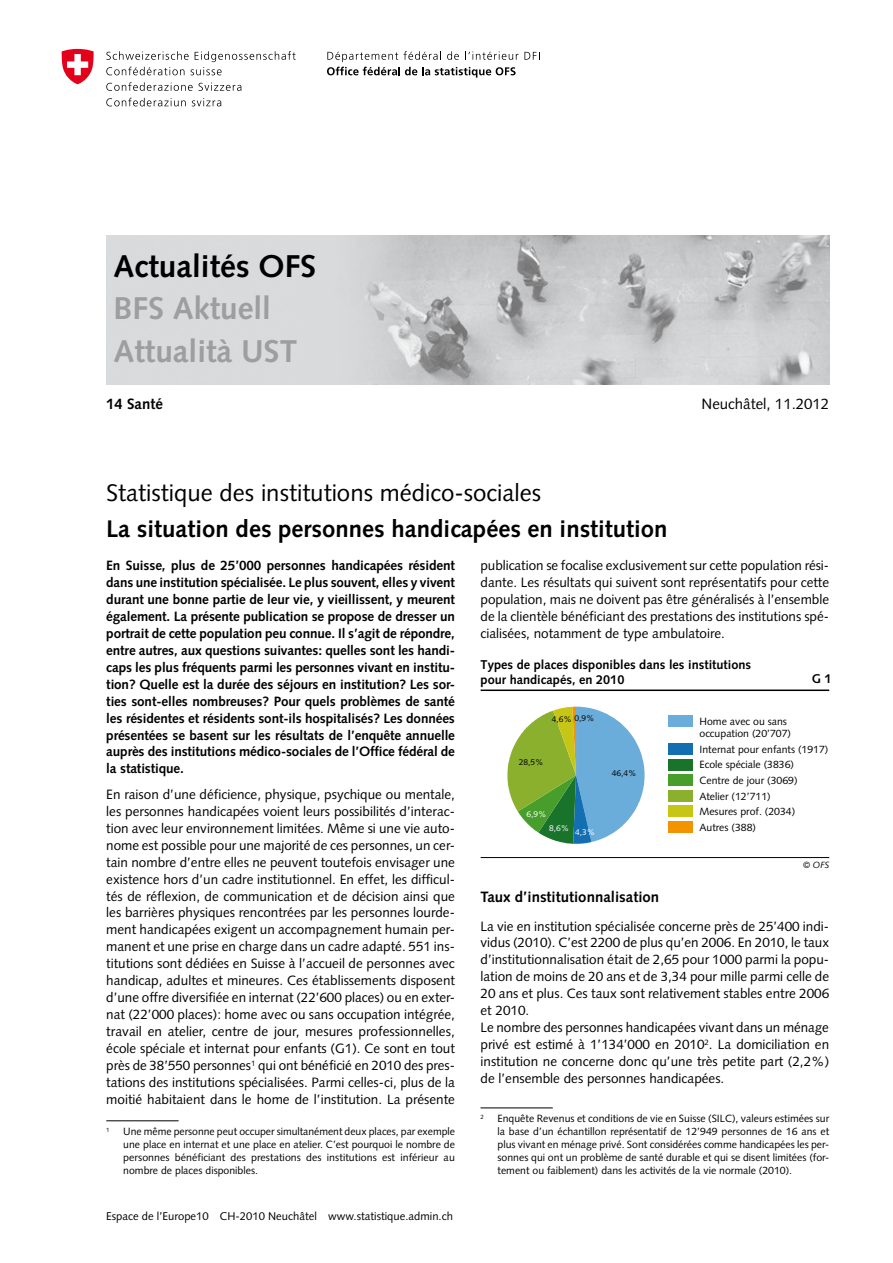
<style>
.page{position:relative;width:893px;height:1263px;background:#fff}
.page>*{position:absolute;margin:0;border:0;box-sizing:border-box;transform-origin:0 0}
.t1{font:700 31.5px/42.8px "Syntax LT Std";color:#9c9e9f}
.t2{font:700 31.5px "Syntax LT Std";color:#000}
.t3{font:700 24px "Syntax LT Std";color:#000}
.t4{font:24px "Syntax LT Std";color:#000}
.t5{font:700 15px "Syntax LT Std";color:#000}
.t6{font:15px "Syntax LT Std";color:#000}
.t7{font:13.5px/17px "Syntax LT Std";color:#000;text-align:justify}
.t8{font:700 13.5px/17px "Syntax LT Std";letter-spacing:-.01em;color:#000;text-align:justify}
.t9{font:700 12.75px/14.7px "Syntax LT Std";color:#000}
.t10{font:11.25px "Syntax LT Std";color:#000}
.t11{font:10.5px/12.9px "Syntax LT Std";color:#000;text-align:justify}
.t12{font:italic 9px "Syntax LT Std";color:#000}
.t13{font:8.4px "Syntax LT Std";color:#000}
.t14{font:8.4px "Syntax LT Std";color:#fff}
.t15{font:6.15px "Syntax LT Std";color:#000}
</style>
<div class="page">
<img style="left:106px;top:235px;width:723px;height:149px">
<svg style="left:524px;top:52px;width:16px;height:8px"></svg>
<svg style="left:327px;top:51px;width:191px;height:27px"></svg>
<svg style="left:106px;top:51px;width:190px;height:24px"></svg>
<svg style="left:106px;top:82px;width:87px;height:9px"></svg>
<svg style="left:199px;top:83px;width:42px;height:8px"></svg>
<svg style="left:106px;top:98px;width:80px;height:8px"></svg>
<svg style="left:192px;top:98px;width:29px;height:8px"></svg>
<svg style="left:61px;top:49px;width:33px;height:35px"></svg>
<hr style="left:106px;top:1120px;width:73px;height:1px;background:#000">
<hr style="left:480px;top:1107px;width:73px;height:1px;background:#000">
<hr style="left:481px;top:689px;width:348px;height:2px;background:#000">
<hr style="left:481px;top:857px;width:348px;height:1px;background:#000">
<svg style="left:507px;top:707px;width:138px;height:137px"></svg>
<div style="left:668px;top:715px;width:25px;height:11px;background:#6aacda"></div>
<div style="left:668px;top:743px;width:25px;height:12px;background:#146fb2"></div>
<div style="left:668px;top:759px;width:25px;height:11px;background:#19732b"></div>
<div style="left:668px;top:774px;width:25px;height:12px;background:#479e2b"></div>
<div style="left:668px;top:790px;width:25px;height:11px;background:#8ab02e"></div>
<div style="left:668px;top:806px;width:25px;height:11px;background:#c7c617"></div>
<div style="left:668px;top:821px;width:25px;height:11px;background:#f29400"></div>
<h1 class="t2" style="left:113px;top:248px;width:204px">Actualités OFS</h1>
<h1 class="t1" style="left:113px;top:287px;width:185px">BFS Aktuell<br>Attualità UST</h1>
<p class="t5" style="left:106px;top:395px;width:58px">14 Santé</p>
<p class="t6" style="left:702px;top:395px;width:129px">Neuchâtel, 11.2012</p>
<h2 class="t4" style="left:106px;top:478px;width:436px">Statistique des institutions médico-sociales</h2>
<h2 class="t3" style="left:106px;top:515px;width:563px">La situation des personnes handicapées en institution</h2>
<p class="t7" style="left:480px;top:557px;width:350px">publication se focalise exclusivement sur cette population rési&shy;dante. Les résultats qui suivent sont représentatifs pour cette population, mais ne doivent pas être généralisés à l’ensemble de la clientèle bénéficiant des prestations des institutions spé&shy;cialisées, notamment de type ambulatoire.</p>
<p class="t8" style="left:106px;top:557px;width:350px">En Suisse, plus de 25’000 personnes handicapées résident dans une institution spécialisée. Le plus souvent, elles y vivent durant une bonne partie de leur vie, y vieillissent, y meurent également. La présente publication se propose de dresser un portrait de cette population peu connue. Il s’agit de répondre, entre autres, aux questions suivantes: quelles sont les handi&shy;caps les plus fréquents parmi les personnes vivant en institu&shy;tion? Quelle est la durée des séjours en institution? Les sor&shy;ties sont-elles nombreuses? Pour quels problèmes de santé les résidentes et résidents sont-ils hospitalisés? Les données présentées se basent sur les résultats de l’enquête annuelle auprès des institutions médico-sociales de l’Office fédéral de la statistique.</p>
<p class="t7" style="left:106px;top:786px;width:350px">En raison d’une déficience, physique, psychique ou mentale, les personnes handicapées voient leurs possibilités d’interac&shy;tion avec leur environnement limitées. Même si une vie auto&shy;nome est possible pour une majorité de ces personnes, un cer&shy;tain nombre d’entre elles ne peuvent toutefois envisager une existence hors d’un cadre institutionnel. En effet, les difficul&shy;tés de réflexion, de communication et de décision ainsi que les barrières physiques rencontrées par les personnes lourde&shy;ment handicapées exigent un accompagnement humain per&shy;manent et une prise en charge dans un cadre adapté. 551 ins&shy;titutions sont dédiées en Suisse à l’accueil de personnes avec handicap, adultes et mineures. Ces établissements disposent d’une offre diversifiée en internat (22’600 places) ou en exter&shy;nat (22’000 places): home avec ou sans occupation intégrée, travail en atelier, centre de jour, mesures professionnelles, école spéciale et internat pour enfants (G1). Ce sont en tout près de 38’550 personnes<sup>1</sup> qui ont bénéficié en 2010 des pres&shy;tations des institutions spécialisées. Parmi celles-ci, plus de la moitié habitaient dans le home de l’institution. La présente</p>
<p class="t15" style="left:106px;top:1126px;width:5px">1</p>
<p class="t11" style="left:123px;top:1125px;width:333px">Une même personne peut occuper simultanément deux places, par exemple une place en internat et une place en atelier. C’est pourquoi le nombre de personnes bénéficiant des prestations des institutions est inférieur au nombre de places disponibles.</p>
<p class="t9" style="left:481px;top:657px;width:272px">Types de places disponibles dans les institutions pour handicapés, en 2010</p>
<p class="t9" style="left:812px;top:672px;width:21px">G 1</p>
<p class="t13" style="left:552px;top:714px;width:44px">4,6% 0,9%</p>
<p class="t11" style="left:699px;top:715px;width:93px;line-height:12.5px">Home avec ou sans occupation (20’707)</p>
<p class="t11" style="left:699px;top:741px;width:130px;line-height:15.6px;text-align:left">Internat pour enfants (1917)<br>Ecole spéciale (3836)<br>Centre de jour (3069)<br>Atelier (12’711)<br>Mesures prof. (2034)<br>Autres (388)</p>
<p class="t13" style="left:519px;top:757px;width:26px">28,5%</p>
<p class="t13" style="left:612px;top:768px;width:26px">46,4%</p>
<p class="t14" style="left:526px;top:809px;width:22px">6,9%</p>
<p class="t14" style="left:549px;top:825px;width:48px">8,6% 4,3%</p>
<p class="t12" style="left:803px;top:860px;width:28px">© OFS</p>
<p class="t5" style="left:480px;top:888px;width:180px">Taux d’institutionnalisation</p>
<p class="t7" style="left:480px;top:917px;width:350px;text-align:left">La vie en institution spécialisée concerne près de 25’400 indi&shy;vidus (2010). C’est 2200 de plus qu’en 2006. En 2010, le taux d’institutionnalisation était de 2,65 pour 1000 parmi la popu&shy;lation de moins de 20 ans et de 3,34 pour mille parmi celle de 20 ans et plus. Ces taux sont relativement stables entre 2006 et 2010.<br>Le nombre des personnes handicapées vivant dans un ménage privé est estimé à 1’134’000 en 2010<sup>2</sup>. La domiciliation en institution ne concerne donc qu’une très petite part (2,2%) de l’ensemble des personnes handicapées.</p>
<p class="t15" style="left:480px;top:1113px;width:5px">2</p>
<p class="t11" style="left:497px;top:1112px;width:333px">Enquête Revenus et conditions de vie en Suisse (SILC), valeurs estimées sur la base d’un échantillon représentatif de 12’949 personnes de 16 ans et plus vivant en ménage privé. Sont considérées comme handicapées les per&shy;sonnes qui ont un problème de santé durable et qui se disent limitées (for&shy;tement ou faiblement) dans les activités de la vie normale (2010).</p>
<p class="t10" style="left:106px;top:1209px;width:348px">Espace de l’Europe10 CH-2010 Neuchâtel www.statistique.admin.ch</p>
</div>
